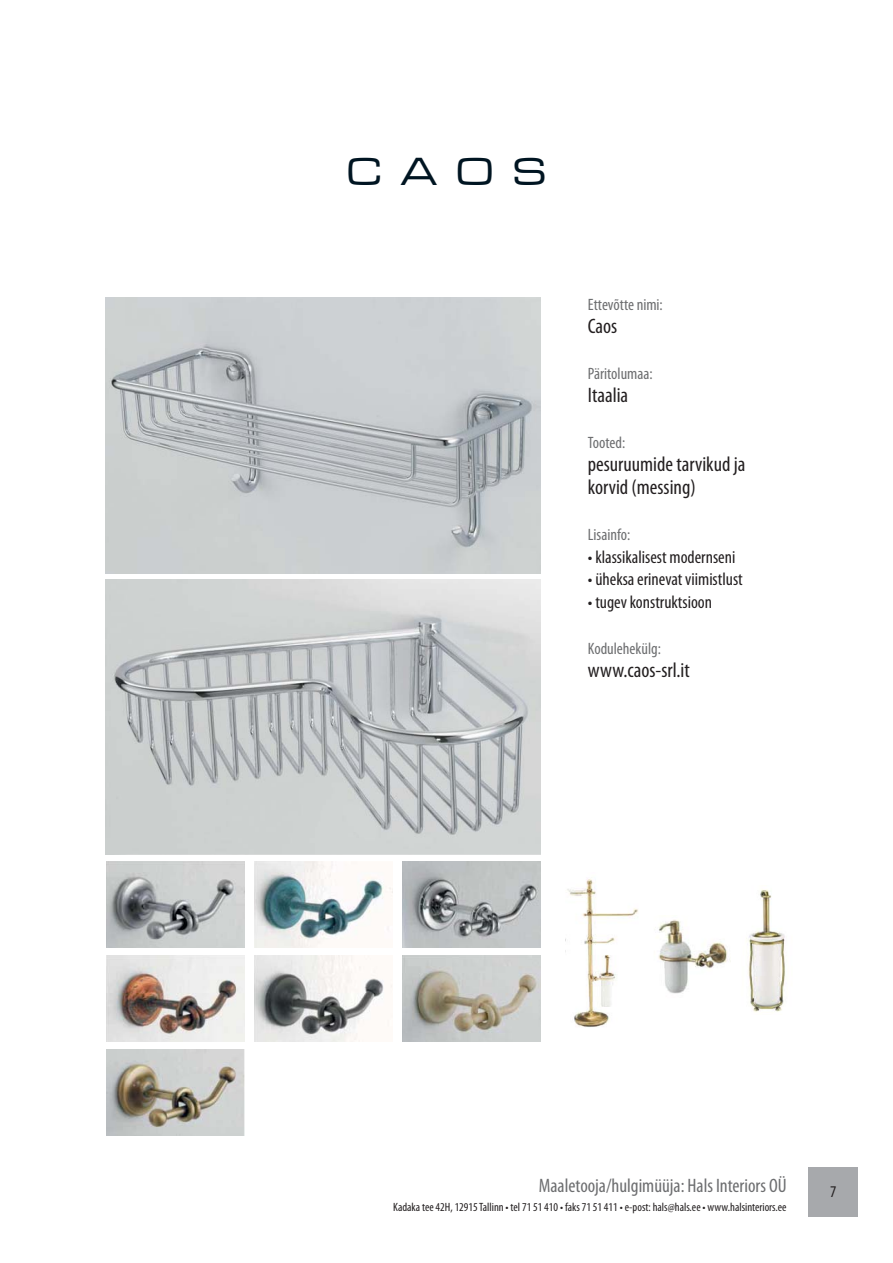
<style>
.page{position:relative;width:893px;height:1263px;background:#fff}
.page>*{position:absolute;margin:0;border:0;box-sizing:border-box;transform-origin:0 0}
.t1{font:40.5px "Microgramma D Medi Exte";color:#001522}
.t2{font:condensed 21px/23px "Myriad Pro";color:#231f20}
.t3{font:condensed 19.5px "Myriad Pro";color:#6d6e70}
.t4{font:condensed 18px "Myriad Pro";color:#231f20}
.t5{font:condensed 16.5px "Myriad Pro";color:#6d6e70}
.t6{font:condensed 16.35px "Myriad Pro";color:#231f20}
.t7{font:condensed 12px "Myriad Pro";color:#231f20}
</style>
<div class="page">
<div style="left:808px;top:1167px;width:50px;height:50px;background:#a7a9ac"></div>
<img style="left:105px;top:298px;width:435px;height:275px">
<img style="left:106px;top:861px;width:138px;height:87px">
<img style="left:254px;top:861px;width:138px;height:87px">
<img style="left:402px;top:861px;width:138px;height:87px">
<img style="left:106px;top:956px;width:138px;height:86px">
<img style="left:254px;top:956px;width:138px;height:86px">
<img style="left:402px;top:956px;width:138px;height:86px">
<img style="left:106px;top:1049px;width:138px;height:86px">
<img style="left:105px;top:579px;width:435px;height:276px">
<img style="left:658px;top:920px;width:73px;height:74px">
<img style="left:748px;top:889px;width:38px;height:123px">
<img style="left:567px;top:879px;width:71px;height:148px">
<h1 class="t1" style="left:347px;top:148px;width:200px">CAOS</h1>
<h3 class="t5" style="left:588px;top:298px;width:76px">Ettevõtte nimi:</h3>
<h2 class="t2" style="left:588px;top:316px;width:31px">Caos</h2>
<h3 class="t5" style="left:588px;top:367px;width:66px">Päritolumaa:</h3>
<h2 class="t2" style="left:588px;top:385px;width:42px">Itaalia</h2>
<h3 class="t5" style="left:588px;top:436px;width:39px">Tooted:</h3>
<h2 class="t2" style="left:588px;top:454px;width:159px">pesuruumide tarvikud ja korvid (messing)</h2>
<h3 class="t5" style="left:588px;top:528px;width:44px">Lisainfo:</h3>
<h3 class="t4" style="left:588px;top:550px;width:149px">• klassikalisest modernseni</h3>
<h3 class="t4" style="left:588px;top:573px;width:156px">• üheksa erinevat viimistlust</h3>
<h3 class="t4" style="left:588px;top:596px;width:126px">• tugev konstruktsioon</h3>
<h3 class="t5" style="left:588px;top:643px;width:75px">Kodulehekülg:</h3>
<h2 class="t2" style="left:588px;top:661px;width:103px">www.caos-srl.it</h2>
<h3 class="t3" style="left:539px;top:1177px;width:249px">Maaletooja/hulgimüüja: Hals Interiors OÜ</h3>
<p class="t7" style="left:393px;top:1202px;width:395px">Kadaka tee 42H, 12915 Tallinn • tel 71 51 410 • faks 71 51 411 • e-post: hals@hals.ee • www.halsinteriors.ee</p>
<h3 class="t6" style="left:830px;top:1185px;width:8px">7</h3>
</div>
